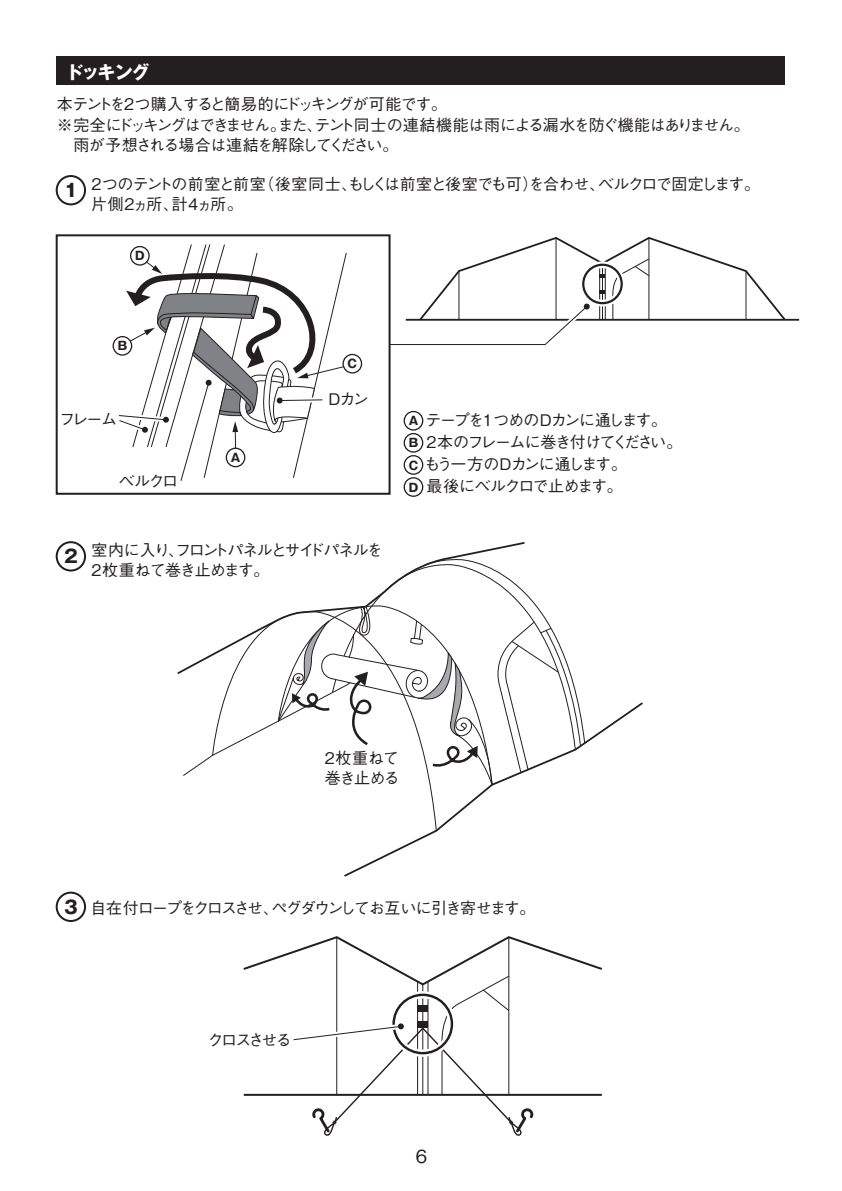
<style>
.page{position:relative;width:842px;height:1191px;background:#fff}
.page>*{position:absolute;margin:0;border:0;box-sizing:border-box;transform-origin:0 0}
.t1{font:700 18px "Gothic MB101 Pro";letter-spacing:-.09em;color:#fff}
.t2{font:700 18px "Gothic MB101 Pro";color:#231f20}
.t3{font:500 18px "Gothic BBB Pro";color:#231f20}
.t4{font:500 16px/20px "Gothic BBB Pro";letter-spacing:-.09em;color:#231f20}
.t5{font:500 16px/20px "Gothic BBB Pro";letter-spacing:-.07em;color:#231f20}
.t6{font:500 16px "Gothic BBB Pro";letter-spacing:-.11em;color:#231f20}
.t7{font:500 16px "Gothic BBB Pro";letter-spacing:-.035em;color:#231f20}
.t8{font:500 16px/20px "Gothic BBB Pro";letter-spacing:-.05em;color:#231f20}
.t9{font:700 11.6px "Gothic MB101 Pro";color:#231f20}
.s1{font-family:"Gothic MB101 Pro";font-weight:700;font-size:18px}
</style>
<div class="page">
<hr style="left:406px;top:319px;width:393px;height:2px;background:#231f20">
<svg style="left:344px;top:702px;width:299px;height:175px"></svg>
<svg style="left:177px;top:542px;width:348px;height:132px"></svg>
<svg style="left:182px;top:559px;width:404px;height:246px"></svg>
<div style="left:57px;top:57px;width:728px;height:28px;background:#231f20"></div>
<div style="left:56px;top:175px;width:30px;height:30px;border:2px solid #231f20;border-radius:50%"></div>
<div style="left:404px;top:411px;width:19px;height:19px;border:1px solid #231f20;border-radius:50%"></div>
<div style="left:404px;top:433px;width:19px;height:20px;border:1px solid #231f20;border-radius:50%"></div>
<div style="left:113px;top:336px;width:19px;height:20px;border:1px solid #231f20;border-radius:50%"></div>
<div style="left:404px;top:455px;width:19px;height:20px;border:1px solid #231f20;border-radius:50%"></div>
<div style="left:342px;top:354px;width:20px;height:19px;border:1px solid #231f20;border-radius:50%"></div>
<div style="left:404px;top:477px;width:19px;height:20px;border:1px solid #231f20;border-radius:50%"></div>
<div style="left:56px;top:541px;width:30px;height:30px;border:2px solid #231f20;border-radius:50%"></div>
<div style="left:56px;top:891px;width:30px;height:31px;border:2px solid #231f20;border-radius:50%"></div>
<svg style="left:391px;top:237px;width:396px;height:109px"></svg>
<svg style="left:243px;top:936px;width:359px;height:200px"></svg>
<svg style="left:114px;top:244px;width:233px;height:237px"></svg>
<div style="left:56px;top:234px;width:335px;height:261px;border:2px solid #231f20"></div>
<p class="t1" style="left:66px;top:57px;width:85px">ドッキング</p>
<p class="t4" style="left:57px;top:92px;width:695px">本テントを2つ購入すると簡易的にドッキングが可能です。<br>※完全にドッキングはできません。また、テント同士の連結機能は雨による漏水を防ぐ機能はありません。　雨が予想される場合は連結を解除してください。</p>
<p class="t5" style="left:91px;top:172px;width:670px">2つのテントの前室と前室（後室同士、もしくは前室と後室でも可）を合わせ、ベルクロで固定します。片側2ヵ所、計4ヵ所。</p>
<p class="t2" style="left:64px;top:175px;width:15px">1</p>
<p class="t9" style="left:135px;top:246px;width:11px">D</p>
<p class="t9" style="left:118px;top:336px;width:11px">B</p>
<p class="t9" style="left:348px;top:354px;width:11px">C</p>
<p class="t4" style="left:328px;top:387px;width:42px">Dカン</p>
<p class="t4" style="left:59px;top:407px;width:60px">フレーム</p>
<p class="t4" style="left:424px;top:407px;width:260px;line-height:22px">テープを1つめのDカンに通します。<br>2本のフレームに巻き付けてください。もう一方のDカンに通します。</p>
<p class="t4" style="left:118px;top:469px;width:61px">ベルクロ</p>
<p class="t7" style="left:426px;top:473px;width:198px">最後にベルクロで止めます。</p>
<p class="t9" style="left:409px;top:411px;width:11px">A</p>
<p class="t9" style="left:409px;top:433px;width:11px">B</p>
<p class="t9" style="left:231px;top:448px;width:11px">A</p>
<p class="t9" style="left:409px;top:455px;width:11px">C</p>
<p class="t9" style="left:409px;top:477px;width:11px">D</p>
<p class="t2" style="left:64px;top:541px;width:15px">2</p>
<p class="t4" style="left:92px;top:538px;width:293px">室内に入り、フロントパネルとサイドパネルを<br>2枚重ねて巻き止めます。</p>
<p class="t8" style="left:325px;top:746px;width:77px">2枚重ねて巻き止める</p>
<p class="t6" style="left:64px;top:894px;width:473px"><span class="s1">3</span> 自在付ロープをクロスさせ、ペグダウンしてお互いに引き寄せます。</p>
<p class="t4" style="left:207px;top:1028px;width:86px">クロスさせる</p>
<p class="t3" style="left:416px;top:1141px;width:13px">6</p>
</div>
